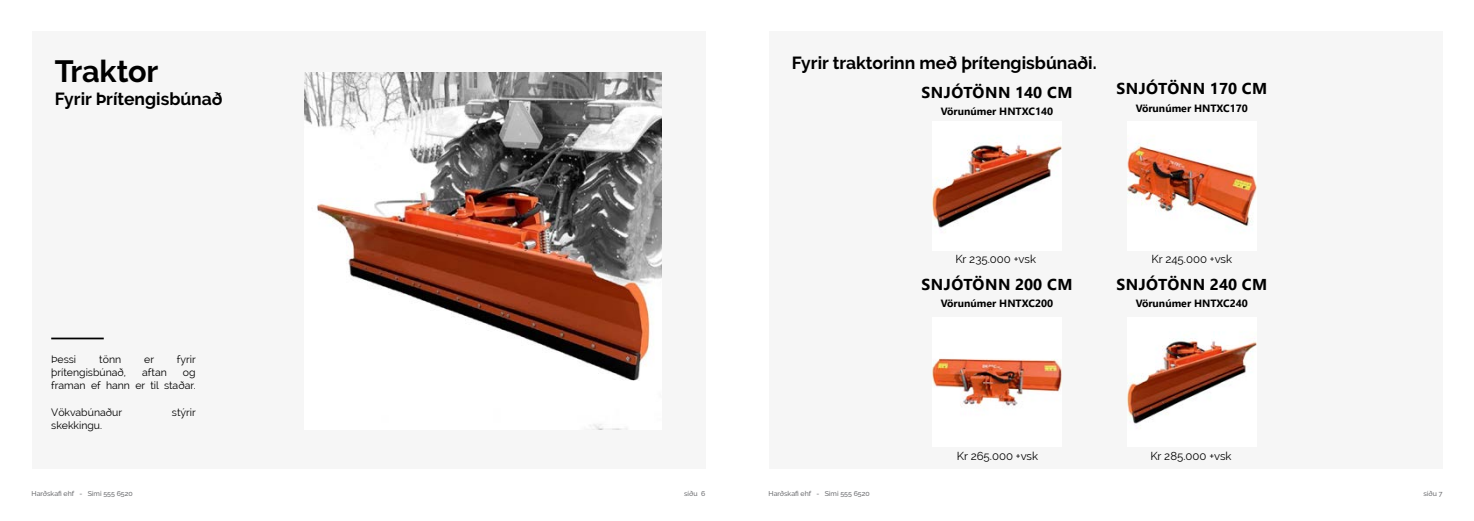
<style>
.page{position:relative;width:1474px;height:521px;background:#fff}
.page>*{position:absolute;margin:0;border:0;box-sizing:border-box;transform-origin:0 0}
.t1{font:700 30.62px "Raleway";letter-spacing:-.005em;color:#000}
.t2{font:700 17.5px "Raleway";color:#000}
.t3{font:700 15.75px "Segoe UI";letter-spacing:.035em;color:#000}
.t4{font:11.38px "Raleway";color:#000}
.t5{font:10.5px/13.1px "Raleway";color:#000;text-align:right}
.t6{font:700 10.5px "Segoe UI";color:#000}
.t7{font:500 7px "Raleway";color:#6d6e71}
</style>
<div class="page">
<div style="left:768px;top:32px;width:674px;height:437px;background:#f6f6f6"></div>
<div style="left:32px;top:32px;width:673px;height:437px;background:#f6f6f6"></div>
<img style="left:304px;top:73px;width:358px;height:357px">
<img style="left:932px;top:145px;width:129px;height:83px">
<img style="left:932px;top:358px;width:129px;height:48px">
<img style="left:1127px;top:146px;width:129px;height:80px">
<img style="left:1127px;top:341px;width:129px;height:83px">
<hr style="left:51px;top:338px;width:53px;height:1px;background:#000">
<h1 class="t1" style="left:55px;top:53px;width:105px">Traktor</h1>
<h2 class="t2" style="left:55px;top:89px;width:169px">Fyrir Þrítengisbúnað</h2>
<p class="t5" style="left:51px;top:353px;width:27px">Þessi</p>
<p class="t5" style="left:99px;top:353px;width:23px">tönn</p>
<p class="t5" style="left:144px;top:353px;width:11px">er</p>
<p class="t5" style="left:177px;top:353px;width:20px">fyrir</p>
<p class="t5" style="left:51px;top:366px;width:76px">þrítengisbúnað,</p>
<p class="t5" style="left:142px;top:366px;width:26px">aftan</p>
<p class="t5" style="left:51px;top:366px;width:146px">og<br>framan ef hann er til staðar.</p>
<p class="t5" style="left:51px;top:405px;width:72px">Vökvabúnaður</p>
<p class="t5" style="left:172px;top:405px;width:25px">stýrir</p>
<p class="t5" style="left:51px;top:418px;width:52px">skekkingu.</p>
<h2 class="t2" style="left:791px;top:53px;width:306px">Fyrir traktorinn með þrítengisbúnaði.</h2>
<h3 class="t3" style="left:921px;top:77px;width:152px">SNJÓTÖNN 140 CM</h3>
<p class="t6" style="left:940px;top:102px;width:114px">Vörunúmer HNTXC140</p>
<h3 class="t3" style="left:1116px;top:74px;width:152px">SNJÓTÖNN 170 CM</h3>
<p class="t6" style="left:1135px;top:98px;width:114px">Vörunúmer HNTXC170</p>
<p class="t4" style="left:955px;top:252px;width:82px">Kr 235.000 +vsk</p>
<h3 class="t3" style="left:921px;top:269px;width:152px">SNJÓTÖNN 200 CM</h3>
<p class="t6" style="left:940px;top:293px;width:114px">Vörunúmer HNTXC200</p>
<p class="t4" style="left:1151px;top:252px;width:82px">Kr 245.000 +vsk</p>
<h3 class="t3" style="left:1116px;top:269px;width:152px">SNJÓTÖNN 240 CM</h3>
<p class="t6" style="left:1135px;top:293px;width:114px">Vörunúmer HNTXC240</p>
<p class="t4" style="left:956px;top:449px;width:83px">Kr 265.000 +vsk</p>
<p class="t4" style="left:1150px;top:449px;width:83px">Kr 285.000 +vsk</p>
<p class="t7" style="left:32px;top:489px;width:103px">Harðskafi ehf - Sími 555 6520</p>
<p class="t7" style="left:684px;top:489px;width:23px">síðu 6</p>
<p class="t7" style="left:768px;top:489px;width:103px">Harðskafi ehf - Sími 555 6520</p>
<p class="t7" style="left:1423px;top:489px;width:21px">síðu 7</p>
</div>
